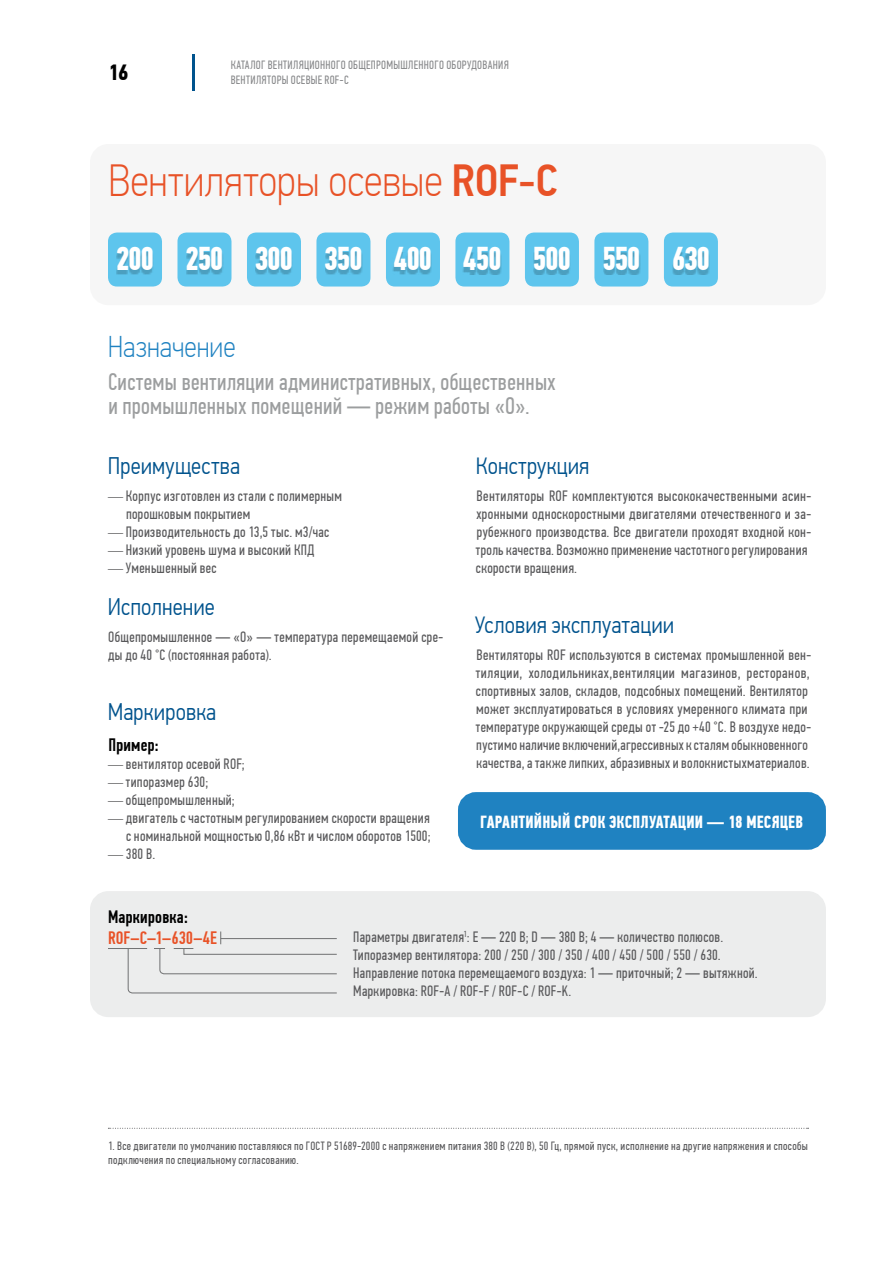
<style>
.page{position:relative;width:893px;height:1263px;background:#fff}
.page>*{position:absolute;margin:0;border:0;box-sizing:border-box;transform-origin:0 0}
.t1{font:100 45px "PF Din Text Cond Pro";color:#e85227}
.t2{font:700 33px "PF Din Text Comp Pro";letter-spacing:-.06em;color:#fff}
.t3{font:100 30px "PF Din Text Cond Pro";color:#1f82c1}
.t4{font:24px/24px "PF Din Text Comp Pro";letter-spacing:.01em;color:#9c9e9f}
.t5{font:300 24px "PF Din Text Cond Pro";letter-spacing:.005em;color:#00538d}
.t6{font:700 22.05px "PF Din Text Cond Pro";color:#000}
.t7{font:500 18px "PF Din Text Comp Pro";letter-spacing:.015em;color:#000}
.t8{font:500 18px "PF Din Text Comp Pro";letter-spacing:.005em;color:#e85227}
.t9{font:700 17.55px "PF Din Text Comp Pro";letter-spacing:.01em;color:#fff}
.t10{font:15px/18px "PF Din Text Comp Pro";letter-spacing:.025em;color:#58585a}
.t11{font:12px/14.4px "PF Din Text Comp Pro";letter-spacing:.03em;color:#58585a}
.t12{font:12px "PF Din Text Comp Pro";letter-spacing:.02em;color:#87888a}
.s1{font-weight:500}
.s2{font-family:"Liberation Serif"}
</style>
<div class="page">
<svg style="left:108px;top:1128px;width:700px;height:1px"></svg>
<div style="left:99px;top:900px;width:718px;height:108px;background:#eceded;border-radius:9px"></div>
<div style="left:90px;top:891px;width:736px;height:126px;border:18px solid #eceded;border-radius:9px"></div>
<hr style="left:108px;top:948px;width:39px;height:1px;background:#707172">
<svg style="left:127px;top:931px;width:210px;height:63px"></svg>
<div style="left:467px;top:801px;width:350px;height:40px;background:#1f82c1;border-radius:9px"></div>
<div style="left:458px;top:792px;width:368px;height:58px;border:18px solid #1f82c1;border-radius:9px"></div>
<div style="left:99px;top:153px;width:718px;height:143px;background:#f6f6f6;border-radius:9px"></div>
<div style="left:90px;top:144px;width:736px;height:161px;border:18px solid #f6f6f6;border-radius:9px"></div>
<div style="left:108px;top:233px;width:54px;height:54px;background:#5ec5ed;border-radius:9px"></div>
<div style="left:116px;top:252px;width:38px;height:22px;background:#000;opacity:.2"></div>
<div style="left:177px;top:233px;width:54px;height:54px;background:#5ec5ed;border-radius:9px"></div>
<div style="left:186px;top:252px;width:37px;height:22px;background:#000;opacity:.2"></div>
<div style="left:247px;top:233px;width:54px;height:54px;background:#5ec5ed;border-radius:9px"></div>
<div style="left:255px;top:252px;width:38px;height:22px;background:#000;opacity:.2"></div>
<div style="left:316px;top:233px;width:54px;height:54px;background:#5ec5ed;border-radius:9px"></div>
<div style="left:325px;top:252px;width:37px;height:22px;background:#000;opacity:.2"></div>
<div style="left:386px;top:233px;width:54px;height:54px;background:#5ec5ed;border-radius:9px"></div>
<div style="left:393px;top:252px;width:39px;height:22px;background:#000;opacity:.2"></div>
<div style="left:455px;top:233px;width:54px;height:54px;background:#5ec5ed;border-radius:9px"></div>
<div style="left:462px;top:252px;width:39px;height:23px;background:#000;opacity:.2"></div>
<div style="left:525px;top:233px;width:54px;height:54px;background:#5ec5ed;border-radius:9px"></div>
<div style="left:533px;top:252px;width:38px;height:23px;background:#000;opacity:.2"></div>
<div style="left:594px;top:233px;width:54px;height:54px;background:#5ec5ed;border-radius:9px"></div>
<div style="left:603px;top:252px;width:37px;height:23px;background:#000;opacity:.2"></div>
<div style="left:664px;top:233px;width:54px;height:54px;background:#5ec5ed;border-radius:9px"></div>
<div style="left:672px;top:252px;width:38px;height:23px;background:#000;opacity:.2"></div>
<hr style="left:192px;top:54px;width:3px;height:36px;background:#00538d">
<p class="t12" style="left:231px;top:58px;width:280px">КАТАЛОГ ВЕНТИЛЯЦИОННОГО ОБЩЕПРОМЫШЛЕННОГО ОБОРУДОВАНИЯ</p>
<h3 class="t6" style="left:108px;top:59px;width:22px">16</h3>
<p class="t12" style="left:231px;top:73px;width:119px">ВЕНТИЛЯТОРЫ ОСЕВЫЕ ROF-С</p>
<h1 class="t1" style="left:108px;top:155px;width:452px">Вентиляторы осевые <span class="s1">ROF-С</span></h1>
<h2 class="t2" style="left:116px;top:239px;width:596px">200 250 300 350 400 450 500 550 630</h2>
<h3 class="t3" style="left:108px;top:330px;width:129px">Назначение</h3>
<h3 class="t4" style="left:108px;top:370px;width:449px">Системы вентиляции административных, общественных и промышленных помещений — режим работы «О».</h3>
<h3 class="t5" style="left:108px;top:452px;width:134px">Преимущества</h3>
<p class="t10" style="left:126px;top:487px;width:217px;text-indent:-18px"><span class="s2">—</span> Корпус изготовлен из стали с полимерным порошковым покрытием</p>
<p class="t10" style="left:108px;top:523px;width:223px"><span class="s2">—</span> Производительность до 13,5 тыс. м3/час</p>
<p class="t10" style="left:108px;top:541px;width:208px"><span class="s2">—</span> Низкий уровень шума и высокий КПД</p>
<p class="t10" style="left:108px;top:559px;width:110px"><span class="s2">—</span> Уменьшенный вес</p>
<h3 class="t5" style="left:108px;top:593px;width:108px">Исполнение</h3>
<p class="t10" style="left:108px;top:628px;width:337px">Общепромышленное — «О» — температура перемещаемой сре&shy;ды до 40 °С (постоянная работа).</p>
<h3 class="t5" style="left:476px;top:452px;width:115px">Конструкция</h3>
<p class="t10" style="left:476px;top:487px;width:337px">Вентиляторы ROF комплектуются высококачественными асин&shy;хронными односкоростными двигателями отечественного и за&shy;рубежного производства. Все двигатели проходят входной кон&shy;троль качества. Возможно применение частотного регулирования скорости вращения.</p>
<h3 class="t5" style="left:475px;top:611px;width:201px">Условия эксплуатации</h3>
<p class="t10" style="left:476px;top:646px;width:337px">Вентиляторы ROF используются в системах промышленной вен&shy;тиляции, холодильниках,вентиляции магазинов, ресторанов, спортивных залов, складов, подсобных помещений. Вентилятор может эксплуатироваться в условиях умеренного климата при температуре окружающей среды от -25 до +40 °С. В воздухе недо&shy;пустимо наличие включений,агрессивных к сталям обыкновенного качества, а также липких, абразивных и волокнистыхматериалов.</p>
<h3 class="t5" style="left:108px;top:698px;width:110px">Маркировка</h3>
<p class="t7" style="left:108px;top:734px;width:52px">Пример:</p>
<p class="t10" style="left:108px;top:755px;width:138px"><span class="s2">—</span> вентилятор осевой ROF;</p>
<p class="t10" style="left:108px;top:773px;width:102px"><span class="s2">—</span> типоразмер 630;</p>
<p class="t10" style="left:108px;top:791px;width:128px"><span class="s2">—</span> общепромышленный;</p>
<p class="t10" style="left:108px;top:809px;width:324px;text-align:right"><span class="s2">—</span> двигатель с частотным регулированием скорости вращения с номинальной мощностью 0,86 кВт и числом оборотов 1500;</p>
<p class="t10" style="left:108px;top:845px;width:49px"><span class="s2">—</span> 380 В.</p>
<p class="t9" style="left:480px;top:811px;width:324px">ГАРАНТИЙНЫЙ СРОК ЭКСПЛУАТАЦИИ — 18 МЕСЯЦЕВ</p>
<p class="t7" style="left:108px;top:906px;width:81px">Маркировка:</p>
<p class="t8" style="left:108px;top:927px;width:111px">ROF–C–1–630–4E</p>
<p class="t10" style="left:353px;top:928px;width:406px">Параметры двигателя<sup>1</sup>: E — 220 В; D — 380 В; 4 — количество полюсов.<br>Типоразмер вентилятора: 200 / 250 / 300 / 350 / 400 / 450 / 500 / 550 / 630.<br>Направление потока перемещаемого воздуха: 1 — приточный; 2 — вытяжной.<br>Маркировка: ROF-A / ROF-F / ROF-C / ROF-K.</p>
<p class="t11" style="left:108px;top:1139px;width:701px">1. Все двигатели по умолчанию поставляюся по ГОСТ Р 51689-2000 с напряжением питания 380 В (220 В), 50 Гц, прямой пуск, исполнение на другие напряжения и способы подключения по специальному согласованию.</p>
</div>
